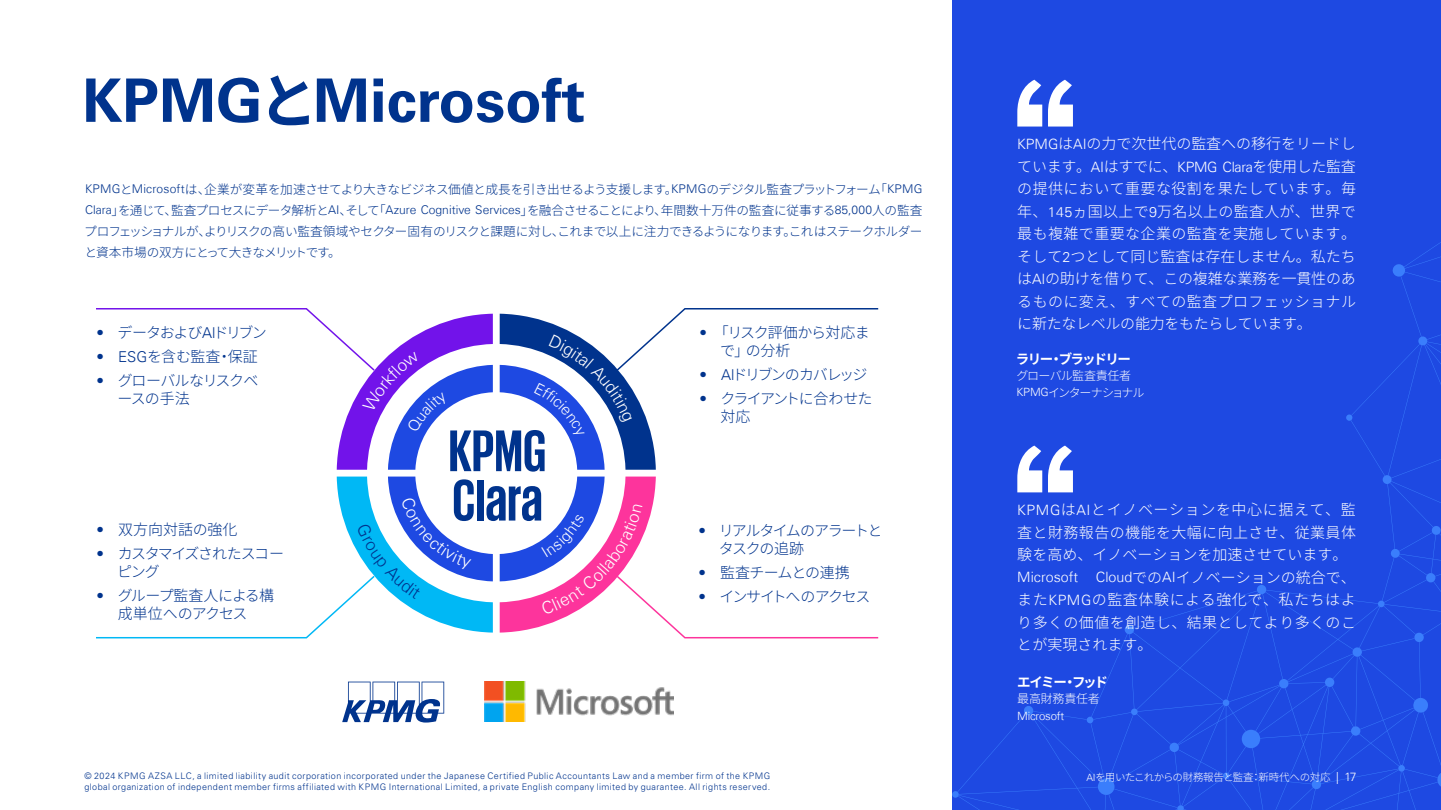
<style>
.page{position:relative;width:1441px;height:810px;background:#fff}
.page>*{position:absolute;margin:0;border:0;box-sizing:border-box;transform-origin:0 0}
.t1{font:700 60px "Universfor KPMG";color:#00338d}
.t2{font:300 15px/22.5px "Noto Sans CJ Kjp";letter-spacing:.025em;color:#fff;text-align:justify}
.t3{font:300 15px/18px "Noto Sans CJ Kjp";letter-spacing:-.07em;color:#00338d}
.t4{font:300 15px/18px "Noto Sans CJ Kjp";letter-spacing:-.09em;color:#00338d}
.t5{font:300 15px/18px "Noto Sans CJ Kjp";letter-spacing:-.04em;color:#00338d;text-align:center}
.t6{font:300 15px/18px "Noto Sans CJ Kjp";letter-spacing:-.03em;color:#00338d}
.t7{font:300 15px "Noto Sans CJ Kjp";letter-spacing:-.1em;color:#00338d}
.t8{font:300 15px "Noto Sans CJ Kjp";letter-spacing:-.045em;color:#00338d}
.t9{font:300 15px "Noto Sans CJ Kjp";color:#00338d}
.t10{font:300 14.25px "Universfor KPMG";color:#fff}
.t11{font:700 13.5px "Noto Sans CJ Kjp";letter-spacing:-.125em;color:#fff}
.t12{font:300 12.6px/21px "Noto Sans CJ Kjp";letter-spacing:-.07em;color:#00338d;text-align:justify}
.t13{font:300 12px/16.5px "Noto Sans CJ Kjp";letter-spacing:-.07em;color:#fff}
.t14{font:300 12px "Noto Sans CJ Kjp";letter-spacing:-.035em;color:#fff}
.t15{font:300 11.4px "Universfor KPMG";letter-spacing:-.02em;color:#fff}
.t16{font:300 10.5px "Noto Sans CJ Kjp";letter-spacing:-.04em;color:#fff}
.t17{font:300 9px "Univers LT Std";letter-spacing:.045em;color:#00338d}
.s1{font-family:"Noto Sans CJ Kjp"}
.s2{font-family:"Universfor KPMG";font-size:12px}
.s3{font-family:"Universfor KPMG"}
.s4{font-family:"Universfor KPMG";font-size:14.25px}
.s5{font-family:"Universfor KPMG";font-size:11.4px}
.s6{font-family:"Noto Sans CJ Kjp";font-size:15px}
.s7{font-family:"Universfor KPMG";font-size:10.05px}
.s8{font-family:"Univers LT Std";font-size:12px}
</style>
<div class="page">
<div style="left:952px;top:0;width:488px;height:810px;background:#1e49e2"></div>
<svg style="left:958px;top:591px;width:482px;height:219px"></svg>
<svg style="left:1241px;top:730px;width:19px;height:18px"></svg>
<svg style="left:1437px;top:771px;width:3px;height:17px"></svg>
<svg style="left:1023px;top:706px;width:10px;height:9px"></svg>
<svg style="left:1311px;top:780px;width:10px;height:9px"></svg>
<svg style="left:1222px;top:772px;width:7px;height:7px"></svg>
<svg style="left:1397px;top:765px;width:7px;height:7px"></svg>
<svg style="left:1222px;top:699px;width:7px;height:7px"></svg>
<svg style="left:1130px;top:709px;width:7px;height:6px"></svg>
<svg style="left:952px;top:791px;width:6px;height:7px"></svg>
<svg style="left:1177px;top:805px;width:6px;height:5px"></svg>
<svg style="left:1086px;top:717px;width:7px;height:6px"></svg>
<svg style="left:1350px;top:726px;width:10px;height:10px"></svg>
<svg style="left:1169px;top:743px;width:9px;height:9px"></svg>
<svg style="left:1124px;top:625px;width:9px;height:9px"></svg>
<svg style="left:1097px;top:778px;width:17px;height:17px"></svg>
<svg style="left:1412px;top:698px;width:16px;height:15px"></svg>
<svg style="left:1256px;top:243px;width:184px;height:445px"></svg>
<img style="left:484px;top:682px;width:189px;height:40px">
<svg style="left:342px;top:682px;width:102px;height:41px"></svg>
<svg style="left:1017px;top:446px;width:55px;height:46px"></svg>
<svg style="left:1017px;top:80px;width:55px;height:47px"></svg>
<svg style="left:96px;top:308px;width:783px;height:331px"></svg>
<h1 class="t1" style="left:82px;top:65px;width:504px">KPMG<span class="s1">と</span>Microsoft</h1>
<p class="t12" style="left:84px;top:179px;width:839px"><span class="s2">KPMG</span>と<span class="s2">Microsoft</span>は、企業が変革を加速させてより大きなビジネス価値と成長を引き出せるよう支援します。<span class="s2">KPMG</span>のデジタル監査プラットフォーム「<span class="s2">KPMG Clara</span>」を通じて、監査プロセスにデータ解析と<span class="s2">AI</span>、そして「<span class="s2">Azure Cognitive Services</span>」を融合させることにより、年間数十万件の監査に従事する<span class="s2">85,000</span>人の監査プロフェッショナルが、よりリスクの高い監査領域やセクター固有のリスクと課題に対し、これまで以上に注力できるようになります。これはステークホルダーと資本市場の双方にとって大きなメリットです。</p>
<p class="t4" style="left:96px;top:324px;width:172px"><span class="s3">•</span> データおよび<span class="s3">Al</span>ドリブン</p>
<p class="t3" style="left:96px;top:348px;width:163px"><span class="s3">• ESG</span>を含む監査・保証</p>
<p class="t3" style="left:118px;top:372px;width:142px;text-indent:-21px"><span class="s3">•</span> グローバルなリスクベースの手法</p>
<p class="t9" style="left:96px;top:521px;width:143px"><span class="s3">•</span> 双方向対話の強化</p>
<p class="t3" style="left:117px;top:544px;width:168px;text-indent:-21px"><span class="s3">•</span> カスタマイズされたスコーピング</p>
<p class="t5" style="left:96px;top:586px;width:179px"><span class="s3">•</span> グループ監査人による構成単位へのアクセス</p>
<p class="t6" style="left:720px;top:324px;width:151px;text-indent:-21px"><span class="s3">•</span> 「リスク評価から対応まで」の分析</p>
<p class="t7" style="left:699px;top:366px;width:170px"><span class="s3">• Al</span>ドリブンのカバレッジ</p>
<p class="t4" style="left:720px;top:390px;width:153px;text-indent:-21px"><span class="s3">•</span> クライアントに合わせた対応</p>
<p class="t4" style="left:719px;top:521px;width:165px;text-indent:-21px"><span class="s3">•</span> リアルタイムのアラートとタスクの追跡</p>
<p class="t8" style="left:698px;top:564px;width:153px"><span class="s3">•</span> 監査チームとの連携</p>
<p class="t3" style="left:698px;top:587px;width:173px"><span class="s3">•</span> インサイトへのアクセス</p>
<p class="t2" style="left:1017px;top:133px;width:340px"><span class="s4">KPMG</span>は<span class="s4">AI</span>の力で次世代の監査への移行をリードしています。<span class="s4">AI</span>はすでに、<span class="s4">KPMG Clara</span>を使用した監査の提供において重要な役割を果たしています。毎年、<span class="s4">145</span>ヵ国以上で<span class="s4">9</span>万名以上の監査人が、世界で最も複雑で重要な企業の監査を実施しています。そして<span class="s4">2</span>つとして同じ監査は存在しません。私たちは<span class="s4">AI</span>の助けを借りて、この複雑な業務を一貫性のあるものに変え、すべての監査プロフェッショナルに新たなレベルの能力をもたらしています。</p>
<p class="t11" style="left:1015px;top:351px;width:117px">ラリー・ブラッドリー</p>
<p class="t13" style="left:1016px;top:368px;width:130px">グローバル監査責任者<br><span class="s5">KPMG</span>インターナショナル</p>
<p class="t2" style="left:1017px;top:499px;width:340px"><span class="s4">KPMG</span>は<span class="s4">AI</span>とイノベーションを中心に据えて、監査と財務報告の機能を大幅に向上させ、従業員体験を高め、イノベーションを加速させています。</p>
<p class="t10" style="left:1017px;top:569px;width:340px">Microsoft Cloud<span class="s6">での</span>AI<span class="s6">イノベーションの統合で、</span></p>
<p class="t2" style="left:1017px;top:589px;width:340px">また<span class="s4">KPMG</span>の監査体験による強化で、私たちはより多くの価値を創造し、結果としてより多くのことが実現されます。</p>
<p class="t11" style="left:1016px;top:674px;width:92px">エイミー・フッド</p>
<p class="t14" style="left:1017px;top:692px;width:84px">最高財務責任者</p>
<p class="t15" style="left:1017px;top:709px;width:48px">Microsoft</p>
<p class="t17" style="left:84px;top:771px;width:687px">© 2024 KPMG AZSA LLC, a limited liability audit corporation incorporated under the Japanese Certified Public Accountants Law and a member firm of the KPMG</p>
<p class="t16" style="left:1086px;top:772px;width:272px"><span class="s7">AI</span>を用いたこれからの財務報告と監査：新時代への対応 <span class="s8">| 17</span></p>
<p class="t17" style="left:84px;top:781px;width:687px">global organization of independent member firms affiliated with KPMG International Limited, a private English company limited by guarantee. All rights reserved.</p>
</div>
